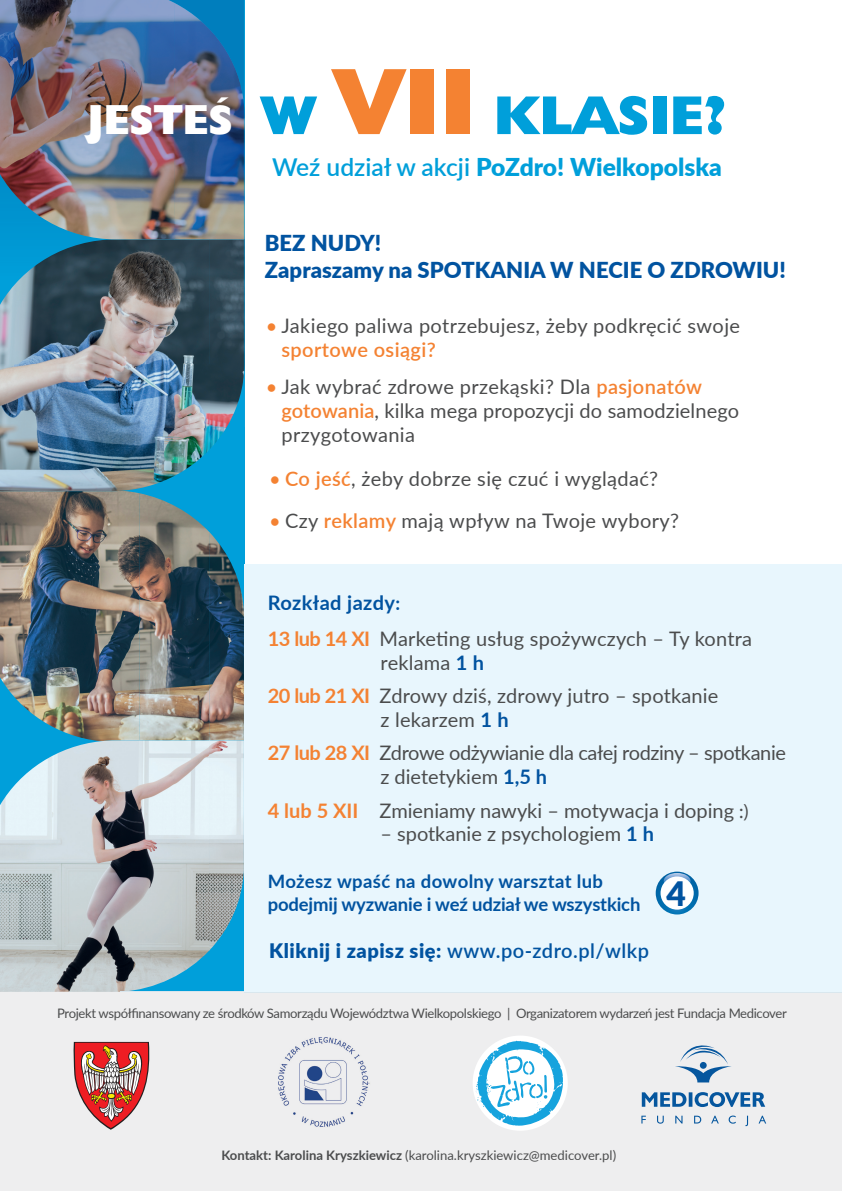
<style>
.page{position:relative;width:842px;height:1191px;background:#fff}
.page>*{position:absolute;margin:0;border:0;box-sizing:border-box;transform-origin:0 0}
.t1{font:55px "Humanst 521 X Bd EUX";color:#009fda}
.t2{font:900 24.6px "Lato";color:#009fda}
.t3{font:900 22px "Lato";color:#0153a0}
.t4{font:20px/24px "Lato";letter-spacing:.01em;color:#4b4c4d}
.t5{font:20px/33px "Lato";letter-spacing:-.02em;color:#4b4c4d}
.t6{font:600 20px "Lato";letter-spacing:.025em;color:#0153a0}
.t7{font:700 18.5px/23px "Lato";letter-spacing:-.01em;color:#0153a0}
.t8{font:13.1px "Lato";letter-spacing:-.025em;color:#4b4c4d}
.t9{font:13.1px "Lato";color:#4b4c4d}
.s1{font-size:42px;color:#fff}
.s2{font-size:95px;color:#f48232}
.s3{font-weight:600}
.s4{color:#f48232}
.s5{font-weight:600;color:#f48232}
.s6{font-weight:700;color:#0153a0}
.s7{font-weight:700;font-size:18.5px;color:#0153a0}
.s8{font-weight:700;color:#f48233}
.s9{font-family:"Myriad Pro"}
.s10{font-weight:900}
.s11{font-weight:700}
</style>
<div class="page">
<div style="left:0;top:991px;width:842px;height:200px;background:#eeeeef"></div>
<svg style="left:641px;top:1045px;width:125px;height:81px"></svg>
<div style="left:473px;top:1035px;width:95px;height:95px;background:#fff;border-radius:50%"></div>
<svg style="left:476px;top:1040px;width:87px;height:85px"></svg>
<img style="left:278px;top:1037px;width:92px;height:90px">
<svg style="left:73px;top:1042px;width:77px;height:87px"></svg>
<div style="left:140px;top:427px;width:104px;height:564px;background:#009fda"></div>
<img style="left:0;top:491px;width:140px;height:249px">
<img style="left:139px;top:493px;width:70px;height:247px">
<img style="left:209px;top:532px;width:35px;height:418px">
<img style="left:0;top:427px;width:227px;height:64px">
<img style="left:0;top:740px;width:209px;height:251px">
<img style="left:244px;top:375px;width:1px;height:52px">
<img style="left:244px;top:107px;width:1px;height:268px">
<img style="left:244px;top:0;width:1px;height:107px">
<img style="left:174px;top:0;width:70px;height:3px">
<img style="left:0;top:239px;width:244px;height:188px">
<img style="left:0;top:0;width:174px;height:239px">
<img style="left:174px;top:3px;width:70px;height:236px">
<div style="left:244px;top:564px;width:598px;height:427px;background:#e8f6fd"></div>
<hr style="left:244px;top:991px;width:598px;height:1px;background:#d9e7ee">
<svg style="left:656px;top:871px;width:42px;height:43px"></svg>
<svg style="left:664px;top:873px;width:26px;height:8px"></svg>
<div style="left:660px;top:876px;width:34px;height:33px;background:#fff;border-radius:50%"></div>
<h1 class="t1" style="left:88px;top:81px;width:641px"><span class="s1">JESTEŚ</span> W <span class="s2">VII</span> KLASIE?</h1>
<p class="t2" style="left:272px;top:148px;width:451px"><span class="s3">Weź udział w akcji</span> PoZdro! Wielkopolska</p>
<p class="t3" style="left:265px;top:227px;width:118px">BEZ NUDY!</p>
<p class="t3" style="left:265px;top:254px;width:523px">Zapraszamy na SPOTKANIA W NECIE O ZDROWIU!</p>
<p class="t4" style="left:281px;top:312px;width:460px;text-indent:-16px"><span class="s4">•</span> Jakiego paliwa potrzebujesz, żeby podkręcić swoje <span class="s5">sportowe osiągi?</span></p>
<p class="t4" style="left:281px;top:374px;width:459px;text-indent:-16px"><span class="s4">•</span> Jak wybrać zdrowe przekąski? Dla <span class="s5">pasjonatów gotowania</span>, kilka mega propozycji do samodzielnego przygotowania</p>
<p class="t4" style="left:269px;top:466px;width:390px"><span class="s4">•</span> <span class="s5">Co jeść</span>, żeby dobrze się czuć i wyglądać?</p>
<p class="t4" style="left:269px;top:508px;width:411px"><span class="s4">•</span> Czy <span class="s5">reklamy</span> mają wpływ na Twoje wybory?</p>
<p class="t4" style="left:268px;top:584px;width:486px;line-height:36px"><span class="s6">Rozkład jazdy</span><span class="s7">:<br></span><span class="s8">13 lub 14 XI</span> Marketing usług spożywczych – Ty kontra</p>
<p class="t4" style="left:268px;top:645px;width:452px;line-height:33px;text-indent:113px">reklama <span class="s6">1 h<br></span><span class="s8">20 lub 21 XI</span> Zdrowy dziś, zdrowy jutro – spotkanie</p>
<p class="t5" style="left:268px;top:702px;width:520px;text-indent:113px">z lekarzem <span class="s6">1 h<br></span><span class="s8">27 lub 28 XI</span> Zdrowe odżywianie dla całej rodziny – spotkanie</p>
<p class="t4" style="left:268px;top:759px;width:483px;line-height:34px;text-indent:113px">z dietetykiem <span class="s6">1,5 h<br></span><span class="s8">4 lub 5 XII</span> Zmieniamy nawyki – motywacja i doping <span class="s9">:)</span></p>
<p class="t4" style="left:380px;top:821px;width:275px">– spotkanie z psychologiem <span class="s6">1 h</span></p>
<p class="t7" style="left:268px;top:869px;width:420px">Możesz wpaść na dowolny warsztat lub<br>podejmij wyzwanie i weź udział we wszystkich <sup>4</sup></p>
<p class="t6" style="left:269px;top:936px;width:381px"><span class="s10">Kliknij i zapisz się:</span> www.po-zdro.pl/wlkp</p>
<p class="t8" style="left:57px;top:1003px;width:731px">Projekt współfinansowany ze środków Samorządu Województwa Wielkopolskiego | Organizatorem wydarzeń jest Fundacja Medicover</p>
<p class="t9" style="left:221px;top:1146px;width:396px"><span class="s11">Kontakt: Karolina Kryszkiewicz</span> (karolina.kryszkiewicz@medicover.pl)</p>
</div>
